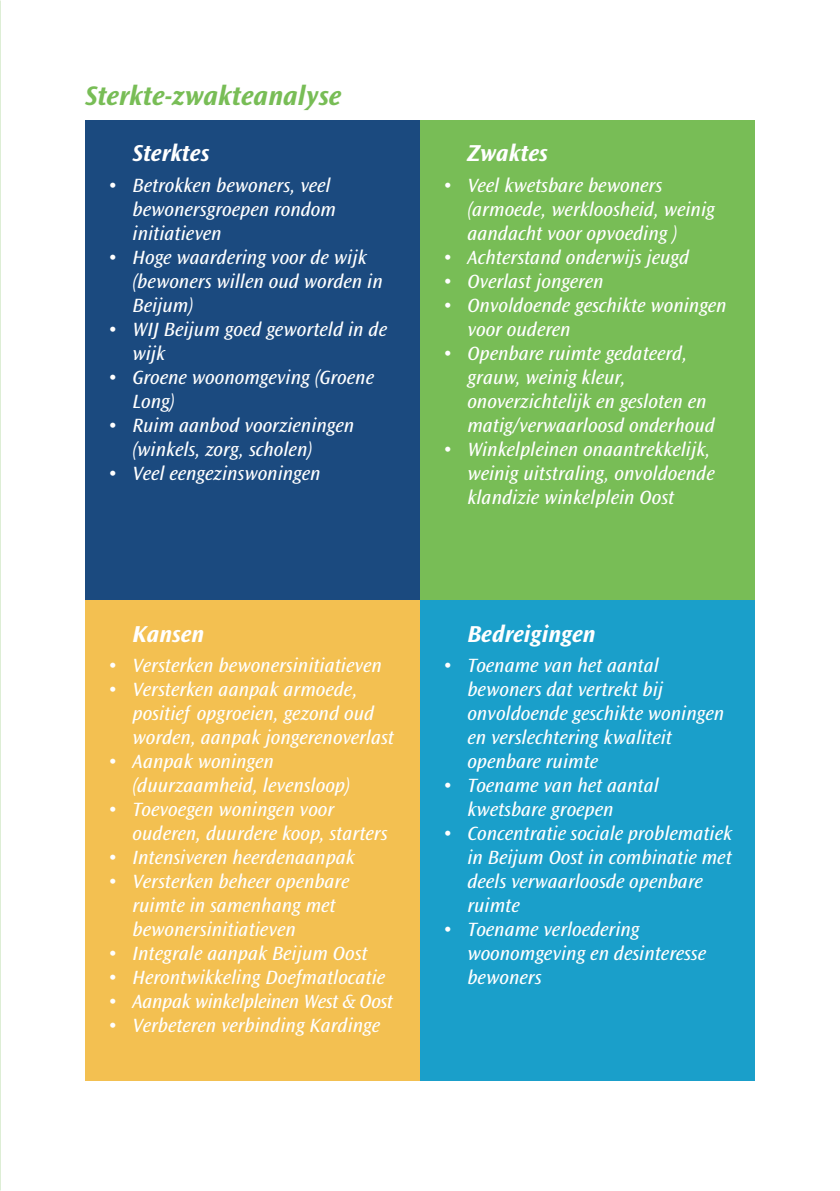
<style>
.page{position:relative;width:840px;height:1191px;background:#fff}
.page>*{position:absolute;margin:0;border:0;box-sizing:border-box;transform-origin:0 0}
.t1{font:italic 700 28px "Ocean Sans Std";color:#78bd56}
.t2{font:italic 700 24px "Ocean Sans Std";color:#fff}
.t3{font:italic 20px/24px "Ocean Sans Std";color:#fff}
.t4{font:italic 20px "Ocean Sans Std";letter-spacing:-.02em;color:#fff}
</style>
<div class="page">
<div style="left:85px;top:120px;width:335px;height:480px;background:#1b4a7f"></div>
<div style="left:420px;top:120px;width:334px;height:480px;background:#78bd56"></div>
<div style="left:85px;top:600px;width:335px;height:480px;background:#f3c051"></div>
<div style="left:420px;top:600px;width:334px;height:480px;background:#1a9fca"></div>
<p class="t1" style="left:85px;top:81px;width:257px">Sterkte-zwakteanalyse</p>
<p class="t2" style="left:132px;top:140px;width:78px">Sterktes</p>
<p class="t2" style="left:467px;top:140px;width:82px">Zwaktes</p>
<p class="t3" style="left:132px;top:174px;width:205px;text-indent:-25px">• Betrokken bewoners, veel bewonersgroepen rondom initiatieven</p>
<p class="t3" style="left:132px;top:246px;width:252px;text-indent:-25px">• Hoge waardering voor de wijk (bewoners willen oud worden in<br>Beijum)</p>
<p class="t3" style="left:132px;top:318px;width:256px;text-indent:-25px">• WIJ Beijum goed geworteld in de wijk</p>
<p class="t3" style="left:132px;top:366px;width:243px;text-indent:-25px">• Groene woonomgeving (Groene<br>Long)</p>
<p class="t3" style="left:132px;top:414px;width:223px;text-indent:-25px">• Ruim aanbod voorzieningen (winkels, zorg, scholen)</p>
<p class="t3" style="left:108px;top:462px;width:214px">• Veel eengezinswoningen</p>
<p class="t3" style="left:467px;top:174px;width:249px;text-indent:-25px">• Veel kwetsbare bewoners (armoede, werkloosheid, weinig aandacht voor opvoeding )</p>
<p class="t3" style="left:442px;top:246px;width:248px">• Achterstand onderwijs jeugd</p>
<p class="t3" style="left:442px;top:270px;width:162px">• Overlast jongeren</p>
<p class="t3" style="left:467px;top:294px;width:260px;text-indent:-25px">• Onvoldoende geschikte woningen voor ouderen</p>
<p class="t3" style="left:467px;top:342px;width:249px;text-indent:-25px">• Openbare ruimte gedateerd, grauw, weinig kleur, onoverzichtelijk en gesloten en matig/verwaarloosd onderhoud</p>
<p class="t3" style="left:467px;top:438px;width:249px;text-indent:-25px">• Winkelpleinen onaantrekkelijk, weinig uitstraling, onvoldoende klandizie winkelplein Oost</p>
<p class="t2" style="left:132px;top:620px;width:73px">Kansen</p>
<p class="t2" style="left:467px;top:620px;width:129px">Bedreigingen</p>
<p class="t3" style="left:108px;top:654px;width:275px">• Versterken bewonersinitiatieven</p>
<p class="t3" style="left:132px;top:678px;width:263px;text-indent:-25px">• Versterken aanpak armoede, positief opgroeien, gezond oud worden, aanpak jongerenoverlast</p>
<p class="t3" style="left:132px;top:750px;width:219px;text-indent:-25px">• Aanpak woningen (duurzaamheid, levensloop)</p>
<p class="t3" style="left:132px;top:798px;width:256px;text-indent:-25px">• Toevoegen woningen voor ouderen, duurdere koop, starters</p>
<p class="t3" style="left:108px;top:846px;width:248px">• Intensiveren heerdenaanpak</p>
<p class="t3" style="left:132px;top:870px;width:218px;text-indent:-25px">• Versterken beheer openbare ruimte in samenhang met bewonersinitiatieven</p>
<p class="t3" style="left:108px;top:942px;width:261px">• Integrale aanpak Beijum Oost</p>
<p class="t3" style="left:108px;top:966px;width:279px">• Herontwikkeling Doefmatlocatie</p>
<p class="t4" style="left:108px;top:990px;width:286px">• Aanpak winkelpleinen West &amp; Oost</p>
<p class="t3" style="left:108px;top:1014px;width:273px">• Verbeteren verbinding Kardinge</p>
<p class="t3" style="left:467px;top:654px;width:258px;text-indent:-25px">• Toename van het aantal bewoners dat vertrekt bij onvoldoende geschikte woningen en verslechtering kwaliteit openbare ruimte</p>
<p class="t3" style="left:467px;top:774px;width:193px;text-indent:-25px">• Toename van het aantal kwetsbare groepen</p>
<p class="t3" style="left:467px;top:822px;width:266px;text-indent:-25px">• Concentratie sociale problematiek in Beijum Oost in combinatie met deels verwaarloosde openbare ruimte</p>
<p class="t3" style="left:467px;top:918px;width:240px;text-indent:-25px">• Toename verloedering woonomgeving en desinteresse bewoners</p>
</div>
